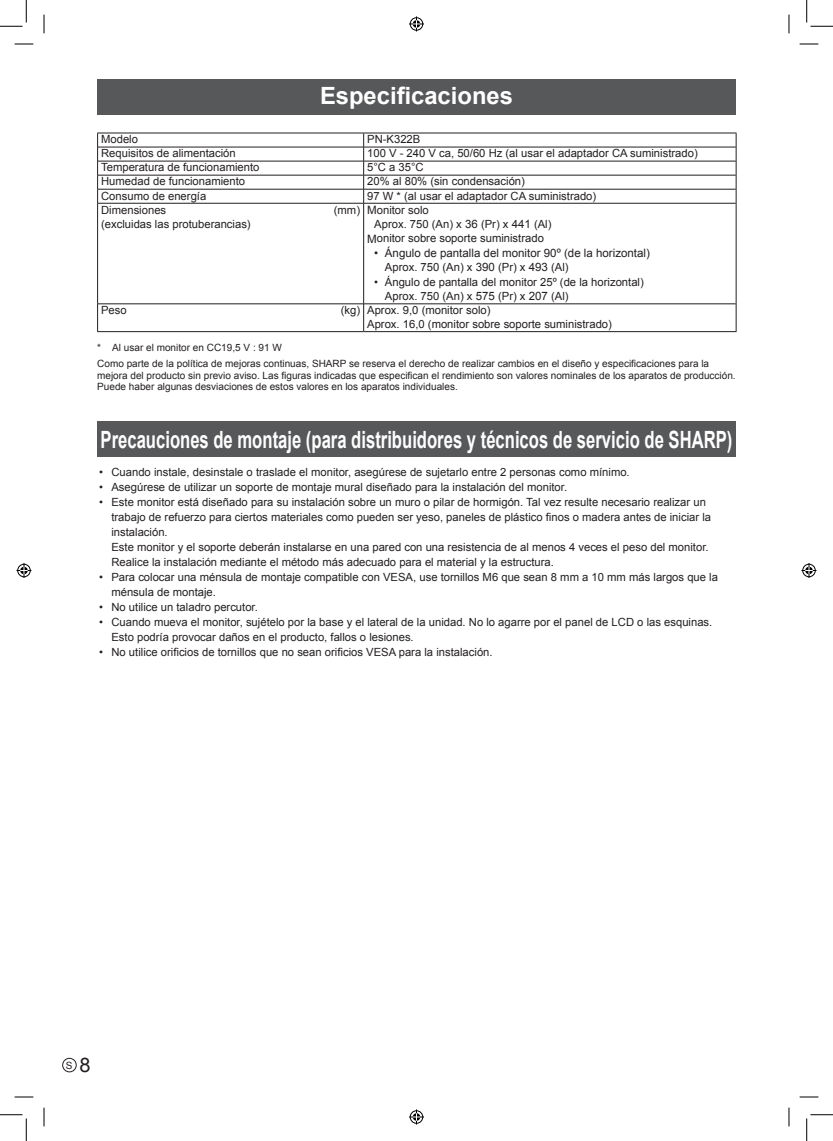
<style>
.page{position:relative;width:833px;height:1141px;background:#fff}
.page>*{position:absolute;margin:0;border:0;box-sizing:border-box;transform-origin:0 0}
.t1{font:700 23.75px "Arial";color:#fff;scale:.7 1}
.t2{font:700 23.75px "Arial";color:#fff}
.t3{font:11.5px "Arial";color:#231f20}
.t4{font:11.25px/15px "Arial";color:#231f20}
.t5{font:10px/15.4px "Arial";color:#231f20}
.s1{font-size:11.5px}
.s2{font-size:20px}
</style>
<div class="page">
<div style="left:62px;top:1057px;width:14px;height:15px;border:1px solid #231f20;border-radius:50%"></div>
<div style="left:97px;top:79px;width:638px;height:36px;background:#57585a"></div>
<div style="left:97px;top:421px;width:638px;height:36px;background:#57585a"></div>
<hr style="left:98px;top:147px;width:265px;height:1px;background:#231f20">
<hr style="left:363px;top:147px;width:372px;height:1px;background:#231f20">
<hr style="left:98px;top:161px;width:265px;height:1px;background:#231f20">
<hr style="left:363px;top:161px;width:372px;height:1px;background:#231f20">
<hr style="left:98px;top:175px;width:265px;height:1px;background:#231f20">
<hr style="left:363px;top:175px;width:372px;height:1px;background:#231f20">
<hr style="left:98px;top:189px;width:265px;height:1px;background:#231f20">
<hr style="left:363px;top:189px;width:372px;height:1px;background:#231f20">
<svg style="left:363px;top:134px;width:1px;height:69px"></svg>
<hr style="left:98px;top:203px;width:265px;height:1px;background:#231f20">
<hr style="left:363px;top:203px;width:372px;height:1px;background:#231f20">
<hr style="left:363px;top:203px;width:1px;height:100px;background:#231f20">
<hr style="left:98px;top:303px;width:265px;height:1px;background:#231f20">
<hr style="left:363px;top:303px;width:372px;height:1px;background:#231f20">
<svg style="left:363px;top:304px;width:1px;height:27px"></svg>
<hr style="left:97px;top:133px;width:266px;height:1px;background:#231f20">
<hr style="left:363px;top:133px;width:373px;height:1px;background:#231f20">
<svg style="left:97px;top:133px;width:1px;height:70px"></svg>
<hr style="left:97px;top:203px;width:1px;height:101px;background:#231f20">
<svg style="left:97px;top:304px;width:1px;height:27px"></svg>
<hr style="left:97px;top:331px;width:266px;height:1px;background:#231f20">
<hr style="left:363px;top:331px;width:373px;height:1px;background:#231f20">
<svg style="left:735px;top:133px;width:1px;height:70px"></svg>
<hr style="left:735px;top:203px;width:1px;height:101px;background:#231f20">
<svg style="left:735px;top:304px;width:1px;height:27px"></svg>
<svg style="left:15px;top:43px;width:18px;height:1px"></svg>
<svg style="left:799px;top:43px;width:18px;height:1px"></svg>
<svg style="left:43px;top:15px;width:1px;height:18px"></svg>
<svg style="left:43px;top:1107px;width:1px;height:19px"></svg>
<svg style="left:789px;top:15px;width:1px;height:18px"></svg>
<svg style="left:789px;top:1107px;width:1px;height:19px"></svg>
<svg style="left:15px;top:44px;width:18px;height:1px"></svg>
<svg style="left:799px;top:44px;width:18px;height:1px"></svg>
<svg style="left:15px;top:1096px;width:18px;height:1px"></svg>
<svg style="left:799px;top:1096px;width:18px;height:1px"></svg>
<svg style="left:44px;top:15px;width:1px;height:18px"></svg>
<svg style="left:44px;top:1107px;width:1px;height:19px"></svg>
<svg style="left:788px;top:15px;width:1px;height:18px"></svg>
<svg style="left:788px;top:1107px;width:1px;height:19px"></svg>
<svg style="left:0;top:0;width:27px;height:27px"></svg>
<svg style="left:0;top:1114px;width:27px;height:26px"></svg>
<svg style="left:806px;top:0;width:26px;height:27px"></svg>
<svg style="left:806px;top:1114px;width:26px;height:26px"></svg>
<div style="left:408px;top:16px;width:16px;height:16px;border:3px solid #fff;border-radius:50%"></div>
<svg style="left:409px;top:16px;width:15px;height:15px"></svg>
<div style="left:408px;top:1109px;width:16px;height:15px;border:3px solid #fff;border-radius:50%"></div>
<svg style="left:409px;top:1109px;width:15px;height:15px"></svg>
<div style="left:16px;top:562px;width:16px;height:16px;border:3px solid #fff;border-radius:50%"></div>
<svg style="left:16px;top:563px;width:15px;height:15px"></svg>
<div style="left:800px;top:562px;width:16px;height:16px;border:3px solid #fff;border-radius:50%"></div>
<svg style="left:801px;top:563px;width:15px;height:15px"></svg>
<h1 class="t2" style="left:320px;top:80px;width:194px">Especificaciones</h1>
<p class="t4" style="left:101px;top:132px;width:38px">Modelo</p>
<p class="t4" style="left:367px;top:132px;width:55px">PN-K322B</p>
<p class="t4" style="left:101px;top:146px;width:136px">Requisitos de alimentación</p>
<p class="t4" style="left:367px;top:146px;width:332px">100 V - 240 V ca, 50/60 Hz (al usar el adaptador CA suministrado)</p>
<p class="t4" style="left:101px;top:160px;width:160px">Temperatura de funcionamiento</p>
<p class="t4" style="left:367px;top:160px;width:58px">5°C a 35°C</p>
<p class="t4" style="left:101px;top:174px;width:145px">Humedad de funcionamiento</p>
<p class="t4" style="left:367px;top:174px;width:159px">20% al 80% (sin condensación)</p>
<p class="t4" style="left:101px;top:188px;width:107px">Consumo de energía</p>
<p class="t4" style="left:367px;top:188px;width:230px">97 W * (al usar el adaptador CA suministrado)</p>
<p class="t4" style="left:101px;top:202px;width:67px">Dimensiones</p>
<p class="t4" style="left:333px;top:202px;width:28px">(mm)</p>
<p class="t4" style="left:101px;top:216px;width:151px">(excluidas las protuberancias)</p>
<p class="t4" style="left:367px;top:202px;width:63px"><span class="s1">M</span>onitor solo</p>
<p class="t4" style="left:374px;top:217px;width:179px">Aprox. 750 (An) x <span class="s1">36</span> (Pr) x <span class="s1">441</span> (Al)</p>
<p class="t4" style="left:367px;top:231px;width:178px"><span class="s1">M</span>onitor sobre soporte suministrado</p>
<p class="t3" style="left:374px;top:245px;width:277px">• Ángulo de pantalla del monitor 90º (de la horizontal)</p>
<p class="t4" style="left:384px;top:260px;width:185px">Aprox. 750 (An) x <span class="s1">390</span> (Pr) x <span class="s1">493</span> (Al)</p>
<p class="t4" style="left:384px;top:274px;width:260px;line-height:14.4px;text-indent:-11px">• Ángulo de pantalla del monitor 25º (de la horizontal)<br>Aprox. 750 (An) x <span class="s1">575</span> (Pr) x <span class="s1">207</span> (Al)</p>
<p class="t4" style="left:101px;top:303px;width:27px">Peso</p>
<p class="t4" style="left:367px;top:303px;width:246px;line-height:13.8px;text-indent:-26px">(kg) Aprox. 9,0 (monitor solo)<br>Aprox. 16,0 (monitor sobre soporte suministrado)</p>
<p class="t5" style="left:97px;top:340px;width:613px">* Al usar el monitor en CC19,5 V : 91 W<br>Como parte de la política de mejoras continuas, SHARP se reserva el derecho de realizar cambios en el diseño y especificaciones para la</p>
<p class="t5" style="left:97px;top:369px;width:639px;line-height:11.9px">mejora del producto sin previo aviso. Las figuras indicadas que especifican el rendimiento son valores nominales de los aparatos de producción.<br>Puede haber algunas desviaciones de estos valores en los aparatos individuales.</p>
<h1 class="t1" style="left:101px;top:424px;width:903px">Precauciones de montaje (para distribuidores y técnicos de servicio de SHARP)</h1>
<p class="t4" style="left:99px;top:464px;width:532px">• Cuando instale, desinstale o traslade el monitor, asegúrese de sujetarlo entre 2 personas como mínimo.</p>
<p class="t4" style="left:99px;top:479px;width:469px">• Asegúrese de utilizar un soporte de montaje mural diseñado para la instalación del monitor.</p>
<p class="t4" style="left:111px;top:494px;width:601px;text-indent:-12px">• Este monitor está diseñado para su instalación sobre un muro o pilar de hormigón. Tal vez resulte necesario realizar un trabajo de refuerzo para ciertos materiales como pueden ser yeso, paneles de plástico finos o madera antes de iniciar la instalación.<br>Este monitor y el soporte deberán instalarse en una pared con una resistencia de al menos 4 veces el peso del monitor.<br>Realice la instalación mediante el método más adecuado para el material y la estructura.</p>
<p class="t4" style="left:111px;top:569px;width:607px;text-indent:-12px">• Para colocar una ménsula de montaje compatible con VESA, use tornillos M6 que sean 8 mm a 10 mm más largos que la ménsula de montaje.</p>
<p class="t4" style="left:99px;top:599px;width:160px">• No utilice un taladro percutor.</p>
<p class="t4" style="left:111px;top:614px;width:602px;text-indent:-12px">• Cuando mueva el monitor, sujételo por la base y el lateral de la unidad. No lo agarre por el panel de LCD o las esquinas.<br>Esto podría provocar daños en el producto, fallos o lesiones.</p>
<p class="t4" style="left:99px;top:644px;width:395px">• No utilice orificios de tornillos que no sean orificios VESA para la instalación.</p>
<p class="t5" style="left:66px;top:1057px;width:26px">S <span class="s2">8</span></p>
</div>
